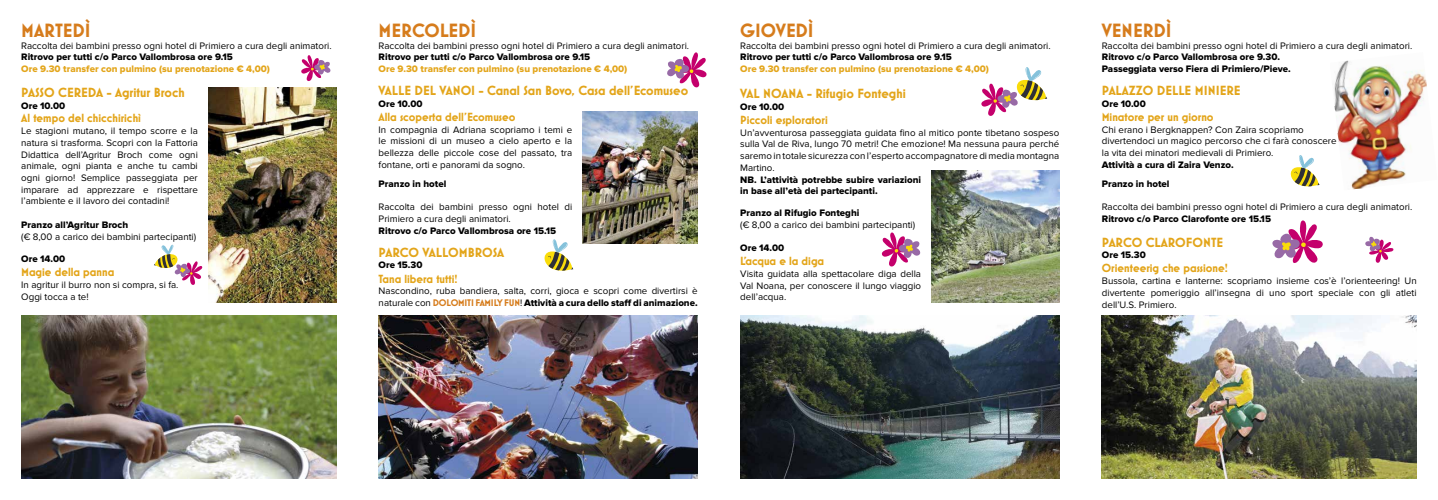
<style>
.page{position:relative;width:1438px;height:500px;background:#fff}
.page>*{position:absolute;margin:0;border:0;box-sizing:border-box;transform-origin:0 0}
.t1{font:700 19.5px "Mostra Nuova";color:#d67c1c}
.t2{font:700 13.5px "Mostra Nuova";color:#e3a51a}
.t3{font:700 12px "Mostra Nuova";color:#e3a51a}
.t4{font:9.75px/11.7px "Proxima Nova";color:#000;text-align:justify}
.t5{font:9.75px/11.7px "Proxima Nova Extrabld";color:#000}
.t6{font:9.75px "Proxima Nova Extrabld";color:#e3a51a}
.s1{font-family:"Proxima Nova"}
.s2{font-family:"Mostra Nuova";font-weight:700;color:#d67c1c}
</style>
<div class="page">
<svg style="left:981px;top:67px;width:66px;height:49px"></svg>
<svg style="left:881px;top:232px;width:40px;height:35px"></svg>
<svg style="left:301px;top:55px;width:30px;height:26px"></svg>
<svg style="left:667px;top:52px;width:40px;height:36px"></svg>
<svg style="left:154px;top:244px;width:49px;height:41px"></svg>
<img style="left:208px;top:87px;width:128px;height:215px">
<img style="left:21px;top:315px;width:315px;height:163px">
<img style="left:583px;top:112px;width:114px;height:132px">
<img style="left:378px;top:315px;width:319px;height:163px">
<img style="left:740px;top:315px;width:319px;height:163px">
<img style="left:931px;top:171px;width:128px;height:131px">
<img style="left:1101px;top:315px;width:315px;height:163px">
<svg style="left:544px;top:239px;width:30px;height:32px"></svg>
<img style="left:1334px;top:60px;width:93px;height:130px">
<svg style="left:1290px;top:155px;width:30px;height:32px"></svg>
<svg style="left:1272px;top:220px;width:51px;height:43px"></svg>
<svg style="left:1365px;top:236px;width:29px;height:27px"></svg>
<h1 class="t1" style="left:21px;top:19px;width:71px">MARTEDÌ</h1>
<p class="t4" style="left:21px;top:40px;width:312px">Raccolta dei bambini presso ogni hotel di Primiero a cura degli animatori.</p>
<p class="t5" style="left:21px;top:51px;width:213px">Ritrovo per tutti c/o Parco Vallombrosa ore 9.15</p>
<p class="t6" style="left:21px;top:63px;width:250px">Ore 9.30 transfer con pulmino (su prenotazione € 4,00)</p>
<h2 class="t2" style="left:21px;top:84px;width:165px">PASSO CEREDA - Agritur Broch</h2>
<p class="t5" style="left:21px;top:100px;width:45px">Ore 10.00</p>
<p class="t3" style="left:21px;top:111px;width:121px">Al tempo del chicchirichì</p>
<p class="t4" style="left:21px;top:125px;width:178px">Le stagioni mutano, il tempo scorre e la natura si trasforma. Scopri con la Fattoria Didattica dell’Agritur Broch come ogni animale, ogni pianta e anche tu cambi ogni giorno! Semplice passeggiata per imparare ad apprezzare e rispettare l’ambiente e il lavoro dei contadini!</p>
<p class="t5" style="left:21px;top:219px;width:108px">Pranzo all’Agritur Broch</p>
<p class="t4" style="left:21px;top:230px;width:176px">(€ 8,00 a carico dei bambini partecipanti)</p>
<p class="t5" style="left:21px;top:253px;width:45px">Ore 14.00</p>
<p class="t3" style="left:21px;top:265px;width:94px">Magie della panna</p>
<p class="t4" style="left:21px;top:279px;width:159px">In agritur il burro non si compra, si fa.<br>Oggi tocca a te!</p>
<h1 class="t1" style="left:378px;top:19px;width:99px">MERCOLEDÌ</h1>
<p class="t4" style="left:378px;top:40px;width:312px">Raccolta dei bambini presso ogni hotel di Primiero a cura degli animatori.</p>
<p class="t5" style="left:378px;top:51px;width:213px">Ritrovo per tutti c/o Parco Vallombrosa ore 9.15</p>
<p class="t6" style="left:378px;top:63px;width:250px">Ore 9.30 transfer con pulmino (su prenotazione € 4,00)</p>
<h2 class="t2" style="left:378px;top:83px;width:311px">VALLE DEL VANOI - Canal San Bovo, Casa dell’Ecomuseo</h2>
<p class="t5" style="left:378px;top:98px;width:45px">Ore 10.00</p>
<p class="t3" style="left:378px;top:110px;width:138px">Alla scoperta dell’Ecomuseo</p>
<p class="t4" style="left:378px;top:124px;width:195px">In compagnia di Adriana scopriamo i temi e le missioni di un museo a cielo aperto e la bellezza delle piccole cose del passato, tra fontane, orti e panorami da sogno.</p>
<p class="t5" style="left:378px;top:178px;width:69px">Pranzo in hotel</p>
<p class="t4" style="left:378px;top:201px;width:195px">Raccolta dei bambini presso ogni hotel di<br>Primiero a cura degli animatori.</p>
<p class="t5" style="left:378px;top:225px;width:179px">Ritrovo c/o Parco Vallombrosa ore 15.15</p>
<h2 class="t2" style="left:378px;top:244px;width:127px">PARCO VALLOMBROSA</h2>
<p class="t5" style="left:378px;top:259px;width:45px">Ore 15.30</p>
<p class="t3" style="left:378px;top:271px;width:80px">Tana libera tutti!</p>
<p class="t4" style="left:378px;top:285px;width:320px">Nascondino, ruba bandiera, salta, corri, gioca e scopri come divertirsi è</p>
<p class="t5" style="left:378px;top:297px;width:320px"><span class="s1">naturale con</span> <span class="s2">DOLOMITI FAMILY FUN</span><span class="s1">!</span> Attività a cura dello staff di animazione.</p>
<h1 class="t1" style="left:740px;top:19px;width:75px">GIOVEDÌ</h1>
<p class="t4" style="left:740px;top:40px;width:312px">Raccolta dei bambini presso ogni hotel di Primiero a cura degli animatori.</p>
<p class="t5" style="left:740px;top:51px;width:213px">Ritrovo per tutti c/o Parco Vallombrosa ore 9.15</p>
<p class="t6" style="left:740px;top:63px;width:250px">Ore 9.30 transfer con pulmino (su prenotazione € 4,00)</p>
<h2 class="t2" style="left:740px;top:86px;width:167px">VAL NOANA - Rifugio Fonteghi</h2>
<p class="t5" style="left:740px;top:101px;width:45px">Ore 10.00</p>
<p class="t3" style="left:740px;top:113px;width:89px">Piccoli esploratori</p>
<p class="t4" style="left:740px;top:127px;width:320px">Un’avventurosa passeggiata guidata fino al mitico ponte tibetano sospeso sulla Val de Riva, lungo 70 metri! Che emozione! Ma nessuna paura perché saremo in totale sicurezza con l’esperto accompagnatore di media montagna Martino.</p>
<p class="t5" style="left:740px;top:174px;width:182px">NB. L’attività potrebbe subire variazioni in base all’età dei partecipanti.</p>
<p class="t5" style="left:740px;top:207px;width:121px">Pranzo al Rifugio Fonteghi</p>
<p class="t4" style="left:740px;top:219px;width:176px">(€ 8,00 a carico dei bambini partecipanti)</p>
<p class="t5" style="left:740px;top:242px;width:45px">Ore 14.00</p>
<p class="t3" style="left:740px;top:254px;width:85px">L’acqua e la diga</p>
<p class="t4" style="left:740px;top:268px;width:182px">Visita guidata alla spettacolare diga della Val Noana, per conoscere il lungo viaggio dell’acqua.</p>
<h1 class="t1" style="left:1101px;top:19px;width:71px">VENERDÌ</h1>
<p class="t4" style="left:1101px;top:40px;width:312px">Raccolta dei bambini presso ogni hotel di Primiero a cura degli animatori.</p>
<p class="t5" style="left:1101px;top:51px;width:190px">Ritrovo c/o Parco Vallombrosa ore 9.30.<br>Passeggiata verso Fiera di Primiero/Pieve.</p>
<h2 class="t2" style="left:1101px;top:83px;width:140px">PALAZZO DELLE MINIERE</h2>
<p class="t5" style="left:1101px;top:98px;width:45px">Ore 10.00</p>
<p class="t3" style="left:1101px;top:110px;width:113px">Minatore per un giorno</p>
<p class="t4" style="left:1101px;top:124px;width:236px;text-align:left">Chi erano i Bergknappen? Con Zaira scopriamo divertendoci un magico percorso che ci farà conoscere la vita dei minatori medievali di Primiero.</p>
<p class="t5" style="left:1101px;top:155px;width:133px;line-height:18.9px">Attività a cura di Zaira Venzo.<br>Pranzo in hotel</p>
<p class="t4" style="left:1101px;top:201px;width:312px">Raccolta dei bambini presso ogni hotel di Primiero a cura degli animatori.</p>
<p class="t5" style="left:1101px;top:213px;width:171px">Ritrovo c/o Parco Clarofonte ore 15.15</p>
<h2 class="t2" style="left:1101px;top:234px;width:123px">PARCO CLAROFONTE</h2>
<p class="t5" style="left:1101px;top:249px;width:45px">Ore 15.30</p>
<p class="t3" style="left:1101px;top:261px;width:127px">Orienteerig che passione!</p>
<p class="t4" style="left:1101px;top:275px;width:316px">Bussola, cartina e lanterne: scopriamo insieme cos’è l’orienteering! Un divertente pomeriggio all’insegna di uno sport speciale con gli atleti dell’U.S. Primiero.</p>
</div>
